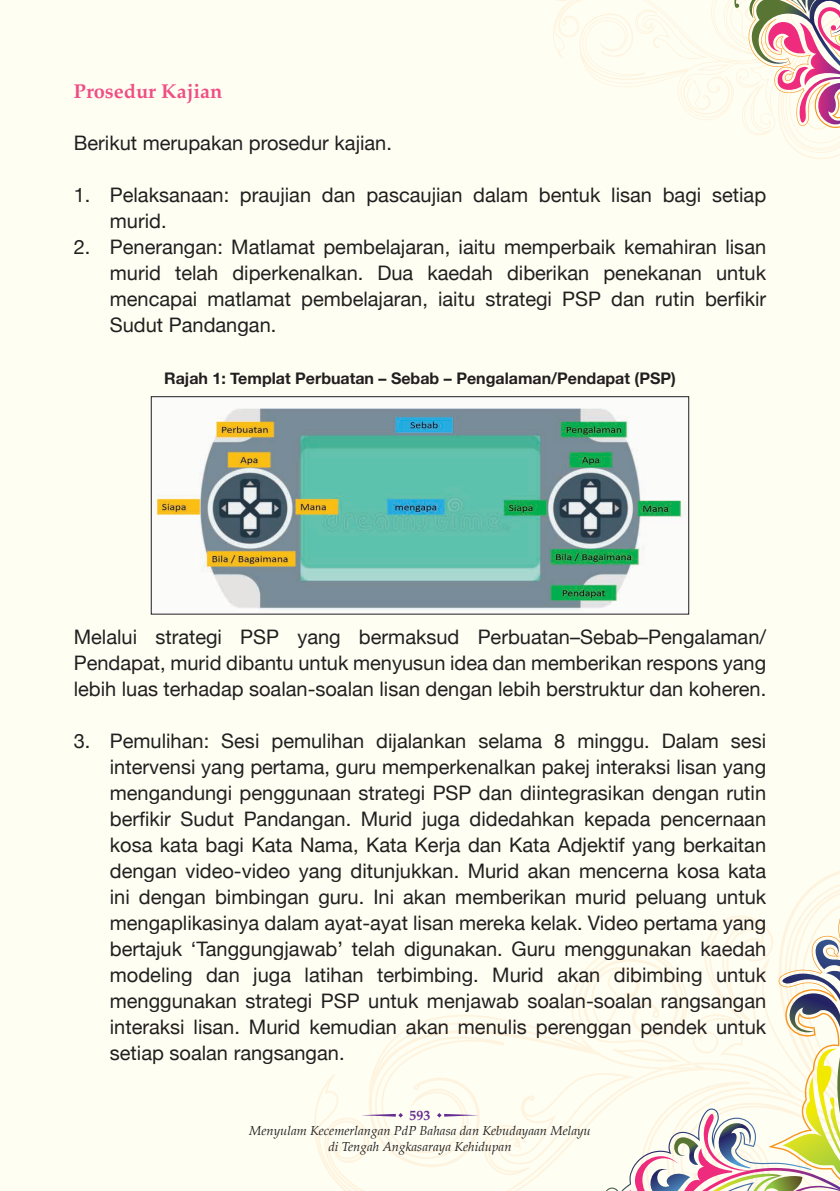
<style>
.page{position:relative;width:840px;height:1191px;background:#fff}
.page>*{position:absolute;margin:0;border:0;box-sizing:border-box;transform-origin:0 0}
.t1{font:20px/26px "Helvetica Neue";color:#231f20;text-align:justify}
.t2{font:700 20px "Palatino";color:#ef4e84}
.t3{font:700 16px "Helvetica Neue";color:#231f20}
.t4{font:700 14px "Palatino";color:#662d91}
.t5{font:italic 13px/15.6px "Palatino";color:#231f20;text-align:center}
</style>
<div class="page">
<div style="left:0;top:0;width:839px;height:1191px;background:#fffef3"></div>
<svg style="left:553px;top:0;width:286px;height:159px"></svg>
<img style="left:156px;top:408px;width:530px;height:202px">
<div style="left:151px;top:396px;width:537px;height:218px;border:1px solid #231f20"></div>
<svg style="left:324px;top:871px;width:515px;height:320px"></svg>
<p class="t2" style="left:74px;top:74px;width:150px">Prosedur Kajian</p>
<p class="t1" style="left:74px;top:131px;width:319px">Berikut merupakan prosedur kajian.</p>
<p class="t1" style="left:110px;top:183px;width:657px;text-indent:-36px">1. Pelaksanaan: praujian dan pascaujian dalam bentuk lisan bagi setiap murid.</p>
<p class="t1" style="left:110px;top:235px;width:657px;text-indent:-36px">2. Penerangan: Matlamat pembelajaran, iaitu memperbaik kemahiran lisan murid telah diperkenalkan. Dua kaedah diberikan penekanan untuk mencapai matlamat pembelajaran, iaitu strategi PSP dan rutin berfikir Sudut Pandangan.</p>
<p class="t3" style="left:164px;top:366px;width:513px">Rajah 1: Templat Perbuatan – Sebab – Pengalaman/Pendapat (PSP)</p>
<p class="t1" style="left:74px;top:625px;width:693px">Melalui strategi PSP yang bermaksud Perbuatan–Sebab–Pengalaman/ Pendapat, murid dibantu untuk menyusun idea dan memberikan respons yang lebih luas terhadap soalan-soalan lisan dengan lebih berstruktur dan koheren.</p>
<p class="t1" style="left:110px;top:729px;width:657px;text-indent:-36px">3. Pemulihan: Sesi pemulihan dijalankan selama 8 minggu. Dalam sesi intervensi yang pertama, guru memperkenalkan pakej interaksi lisan yang mengandungi penggunaan strategi PSP dan diintegrasikan dengan rutin berfikir Sudut Pandangan. Murid juga didedahkan kepada pencernaan kosa kata bagi Kata Nama, Kata Kerja dan Kata Adjektif yang berkaitan dengan video-video yang ditunjukkan. Murid akan mencerna kosa kata ini dengan bimbingan guru. Ini akan memberikan murid peluang untuk mengaplikasinya dalam ayat-ayat lisan mereka kelak. Video pertama yang bertajuk ‘Tanggungjawab’ telah digunakan. Guru menggunakan kaedah modeling dan juga latihan terbimbing. Murid akan dibimbing untuk menggunakan strategi PSP untuk menjawab soalan-soalan rangsangan interaksi lisan. Murid kemudian akan menulis perenggan pendek untuk setiap soalan rangsangan.</p>
<p class="t4" style="left:409px;top:1103px;width:22px">593</p>
<p class="t5" style="left:249px;top:1122px;width:343px">Menyulam Kecemerlangan PdP Bahasa dan Kebudayaan Melayu di Tengah Angkasaraya Kehidupan</p>
</div>
